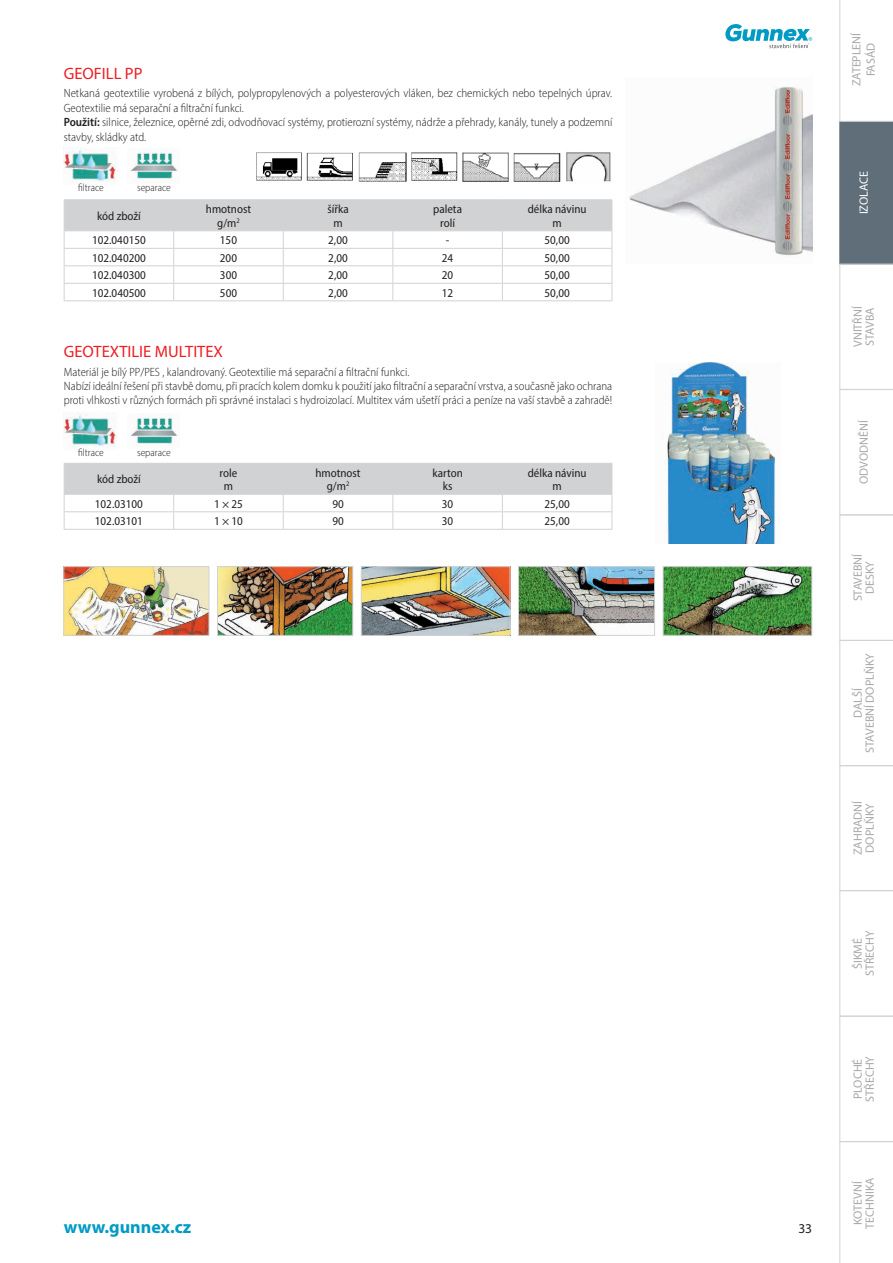
<style>
.page{position:relative;width:893px;height:1263px;background:#fff}
.page>*{position:absolute;margin:0;border:0;box-sizing:border-box;transform-origin:0 0}
.t1{font:700 18px "Myriad Pro";color:#009bc4}
.t2{font:16.5px "Myriad Pro";color:#ee1d23}
.t3{font:13.5px "Myriad Pro";color:#231f20}
.t4{font:300 semi-condensed 12px/14.4px "Myriad Pro";color:#231f20}
.t5{font:semi-condensed 12px/13.5px "Myriad Pro";color:#231f20;text-align:center}
.t6{font:12px/12px "Myriad Pro";color:#a8a9ad;text-align:center}
.t7{font:12px "Myriad Pro";color:#fff}
.t8{font:300 semi-condensed 10.5px "Myriad Pro";color:#231f20}
.s1{font-weight:600}
</style>
<div class="page">
<svg style="left:725px;top:24px;width:87px;height:24px"></svg>
<svg style="left:839px;top:0;width:54px;height:1263px"></svg>
<img style="left:256px;top:152px;width:202px;height:30px">
<img style="left:462px;top:152px;width:47px;height:30px">
<img style="left:513px;top:153px;width:48px;height:29px">
<img style="left:566px;top:152px;width:45px;height:30px">
<img style="left:64px;top:147px;width:52px;height:35px">
<img style="left:131px;top:149px;width:47px;height:30px">
<hr style="left:64px;top:199px;width:110px;height:1px;background:#d1d2d4">
<hr style="left:174px;top:199px;width:109px;height:1px;background:#d1d2d4">
<hr style="left:283px;top:199px;width:110px;height:1px;background:#d1d2d4">
<hr style="left:393px;top:199px;width:109px;height:1px;background:#d1d2d4">
<hr style="left:502px;top:199px;width:110px;height:1px;background:#d1d2d4">
<svg style="left:64px;top:200px;width:549px;height:101px"></svg>
<img style="left:629px;top:86px;width:183px;height:170px">
<hr style="left:64px;top:529px;width:110px;height:1px;background:#d1d2d4">
<hr style="left:174px;top:529px;width:109px;height:1px;background:#d1d2d4">
<hr style="left:283px;top:529px;width:110px;height:1px;background:#d1d2d4">
<hr style="left:393px;top:529px;width:109px;height:1px;background:#d1d2d4">
<hr style="left:502px;top:529px;width:110px;height:1px;background:#d1d2d4">
<svg style="left:64px;top:463px;width:549px;height:66px"></svg>
<img style="left:664px;top:362px;width:112px;height:182px">
<img style="left:65px;top:568px;width:142px;height:66px">
<div style="left:63px;top:566px;width:146px;height:70px;border:1px solid #d1d2d4"></div>
<img style="left:520px;top:568px;width:133px;height:66px">
<div style="left:518px;top:566px;width:137px;height:70px;border:1px solid #d1d2d4"></div>
<img style="left:219px;top:568px;width:132px;height:66px">
<div style="left:217px;top:566px;width:136px;height:70px;border:1px solid #d1d2d4"></div>
<img style="left:363px;top:568px;width:145px;height:66px">
<div style="left:361px;top:566px;width:149px;height:70px;border:1px solid #d1d2d4"></div>
<img style="left:665px;top:568px;width:145px;height:66px">
<div style="left:663px;top:566px;width:149px;height:70px;border:1px solid #d1d2d4"></div>
<img style="left:64px;top:412px;width:52px;height:35px">
<img style="left:131px;top:414px;width:47px;height:30px">
<h2 class="t2" style="left:64px;top:63px;width:80px">GEOFILL PP</h2>
<p class="t4" style="left:64px;top:86px;width:550px">Netkaná geotextilie vyrobená z bílých, polypropylenových a polyesterových vláken, bez chemických nebo tepelných úprav.<br>Geotextilie má separační a filtrační funkci.<br><span class="s1">Použití:</span> silnice, železnice, opěrné zdi, odvodňovací systémy, protierozní systémy, nádrže a přehrady, kanály, tunely a podzemní stavby, skládky atd.</p>
<p class="t8" style="left:78px;top:181px;width:27px">filtrace</p>
<p class="t8" style="left:137px;top:181px;width:35px">separace</p>
<p class="t5" style="left:97px;top:209px;width:45px">kód zboží</p>
<p class="t5" style="left:206px;top:202px;width:47px">hmotnost g/m<sup>2</sup></p>
<p class="t5" style="left:327px;top:202px;width:23px">šířka m</p>
<p class="t5" style="left:433px;top:202px;width:30px">paleta rolí</p>
<p class="t5" style="left:528px;top:202px;width:60px">délka návinu m</p>
<p class="t5" style="left:92px;top:233px;width:55px">102.040150</p>
<p class="t5" style="left:220px;top:233px;width:19px">150</p>
<p class="t5" style="left:328px;top:233px;width:21px">2,00</p>
<p class="t5" style="left:446px;top:233px;width:5px">-</p>
<p class="t5" style="left:545px;top:233px;width:27px">50,00</p>
<p class="t5" style="left:92px;top:251px;width:55px">102.040200</p>
<p class="t5" style="left:220px;top:251px;width:19px">200</p>
<p class="t5" style="left:328px;top:251px;width:21px">2,00</p>
<p class="t5" style="left:442px;top:251px;width:13px">24</p>
<p class="t5" style="left:545px;top:251px;width:27px">50,00</p>
<p class="t5" style="left:92px;top:268px;width:55px">102.040300</p>
<p class="t5" style="left:220px;top:268px;width:19px">300</p>
<p class="t5" style="left:328px;top:268px;width:21px">2,00</p>
<p class="t5" style="left:442px;top:268px;width:13px">20</p>
<p class="t5" style="left:545px;top:268px;width:27px">50,00</p>
<p class="t5" style="left:92px;top:286px;width:55px">102.040500</p>
<p class="t5" style="left:220px;top:286px;width:19px">500</p>
<p class="t5" style="left:328px;top:286px;width:21px">2,00</p>
<p class="t5" style="left:442px;top:286px;width:13px">12</p>
<p class="t5" style="left:545px;top:286px;width:27px">50,00</p>
<h2 class="t2" style="left:64px;top:341px;width:161px">GEOTEXTILIE MULTITEX</h2>
<p class="t4" style="left:64px;top:364px;width:550px">Materiál je bílý PP/PES , kalandrovaný. Geotextilie má separační a filtrační funkci.<br>Nabízí ideální řešení při stavbě domu, při pracích kolem domku k použití jako filtrační a separační vrstva, a současně jako ochrana proti vlhkosti v různých formách při správné instalaci s hydroizolací. Multitex vám ušetří práci a peníze na vaší stavbě a zahradě!</p>
<p class="t8" style="left:78px;top:446px;width:27px">filtrace</p>
<p class="t8" style="left:137px;top:446px;width:35px">separace</p>
<p class="t5" style="left:97px;top:472px;width:45px">kód zboží</p>
<p class="t5" style="left:220px;top:466px;width:19px">role m</p>
<p class="t5" style="left:315px;top:466px;width:47px">hmotnost g/m<sup>2</sup></p>
<p class="t5" style="left:432px;top:466px;width:32px">karton ks</p>
<p class="t5" style="left:528px;top:466px;width:60px">délka návinu m</p>
<p class="t5" style="left:95px;top:497px;width:50px">102.03100</p>
<p class="t5" style="left:214px;top:497px;width:30px">1 × 25</p>
<p class="t5" style="left:332px;top:497px;width:13px">90</p>
<p class="t5" style="left:442px;top:497px;width:13px">30</p>
<p class="t5" style="left:545px;top:497px;width:27px">25,00</p>
<p class="t5" style="left:95px;top:514px;width:50px">102.03101</p>
<p class="t5" style="left:214px;top:514px;width:30px">1 × 10</p>
<p class="t5" style="left:332px;top:514px;width:13px">90</p>
<p class="t5" style="left:442px;top:514px;width:13px">30</p>
<p class="t5" style="left:545px;top:514px;width:27px">25,00</p>
<h1 class="t1" style="left:64px;top:1215px;width:129px">www.gunnex.cz</h1>
<p class="t3" style="left:798px;top:1220px;width:15px">33</p>
<p class="t6" style="left:849px;top:86px;width:55px;line-height:14.4px;rotate:-90deg">ZATEPLENÍ<br>FASÁD</p>
<p class="t7" style="left:856px;top:214px;width:45px;rotate:-90deg">IZOLACE</p>
<p class="t6" style="left:851px;top:347px;width:42px;text-align:left;rotate:-90deg">VNITŘNÍ<br>STAVBA</p>
<p class="t6" style="left:857px;top:484px;width:66px;rotate:-90deg">ODVODNĚNÍ</p>
<p class="t6" style="left:851px;top:601px;width:49px;rotate:-90deg">STAVEBNÍ<br>DESKY</p>
<p class="t6" style="left:851px;top:753px;width:101px;rotate:-90deg">DALŠÍ<br>STAVEBNÍ DOPLŇKY</p>
<p class="t6" style="left:851px;top:855px;width:56px;text-align:left;rotate:-90deg">ZAHRADNÍ<br>DOPLŇKY</p>
<p class="t6" style="left:851px;top:976px;width:47px;rotate:-90deg">ŠIKMÉ<br>STŘECHY</p>
<p class="t6" style="left:851px;top:1101px;width:47px;text-align:left;rotate:-90deg">PLOCHÉ<br>STŘECHY</p>
<p class="t6" style="left:851px;top:1229px;width:53px;rotate:-90deg">KOTEVNÍ<br>TECHNIKA</p>
</div>
